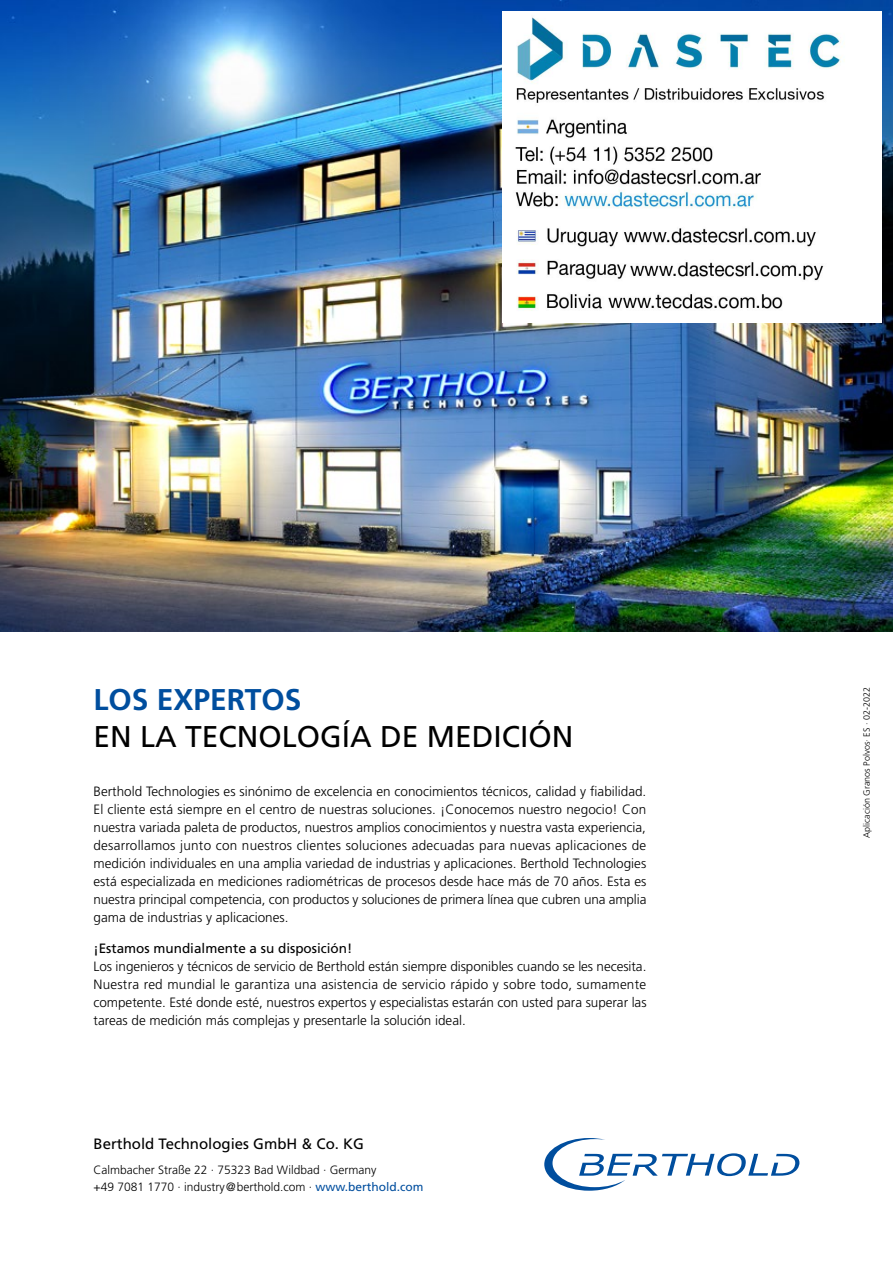
<style>
.page{position:relative;width:893px;height:1263px;background:#fff}
.page>*{position:absolute;margin:0;border:0;box-sizing:border-box;transform-origin:0 0}
.t1{font:30px "Frutiger LT Std";color:#000}
.t2{font:700 30px "Frutiger LT Std";color:#004e9e}
.t3{font:15px "Frutiger LT Std";color:#000}
.t4{font:300 13.5px/18px "Frutiger LT Std";color:#000;text-align:justify}
.t5{font:13.5px "Frutiger LT Std";color:#000}
.t6{font:300 12px/16.5px "Frutiger LT Std";color:#000}
.t7{font:300 9px "Frutiger LT Std";color:#000}
.s1{font-weight:400;color:#004e9e}
</style>
<div class="page">
<img style="left:0;top:0;width:893px;height:631px">
<svg style="left:544px;top:1138px;width:255px;height:53px"></svg>
<img style="left:502px;top:11px;width:380px;height:311px">
<h1 class="t2" style="left:94px;top:682px;width:209px">LOS EXPERTOS</h1>
<h1 class="t1" style="left:94px;top:719px;width:482px">EN LA TECNOLOGÍA DE MEDICIÓN</h1>
<p class="t4" style="left:94px;top:783px;width:554px">Berthold Technologies es sinónimo de excelencia en conocimientos técnicos, calidad y fiabilidad.<br>El cliente está siempre en el centro de nuestras soluciones. ¡Conocemos nuestro negocio! Con nuestra variada paleta de productos, nuestros amplios conocimientos y nuestra vasta experiencia, desarrollamos junto con nuestros clientes soluciones adecuadas para nuevas aplicaciones de medición individuales en una amplia variedad de industrias y aplicaciones. Berthold Technologies está especializada en mediciones radiométricas de procesos desde hace más de 70 años. Esta es nuestra principal competencia, con productos y soluciones de primera línea que cubren una amplia gama de industrias y aplicaciones.</p>
<p class="t5" style="left:94px;top:940px;width:260px">¡Estamos mundialmente a su disposición!</p>
<p class="t4" style="left:94px;top:957px;width:554px">Los ingenieros y técnicos de servicio de Berthold están siempre disponibles cuando se les necesita.<br>Nuestra red mundial le garantiza una asistencia de servicio rápido y sobre todo, sumamente competente. Esté donde esté, nuestros expertos y especialistas estarán con usted para superar las tareas de medición más complejas y presentarle la solución ideal.</p>
<p class="t3" style="left:94px;top:1135px;width:272px">Berthold Technologies GmbH &amp; Co. KG</p>
<p class="t6" style="left:94px;top:1162px;width:331px">Calmbacher Straße 22 · 75323 Bad Wildbad · Germany<br>+49 7081 1770 · industry@berthold.com · <span class="s1">www.berthold.com</span></p>
<p class="t7" style="left:862px;top:838px;width:152px;rotate:-90deg">Aplicación Granos Polvos· ES · 02-2022</p>
</div>
